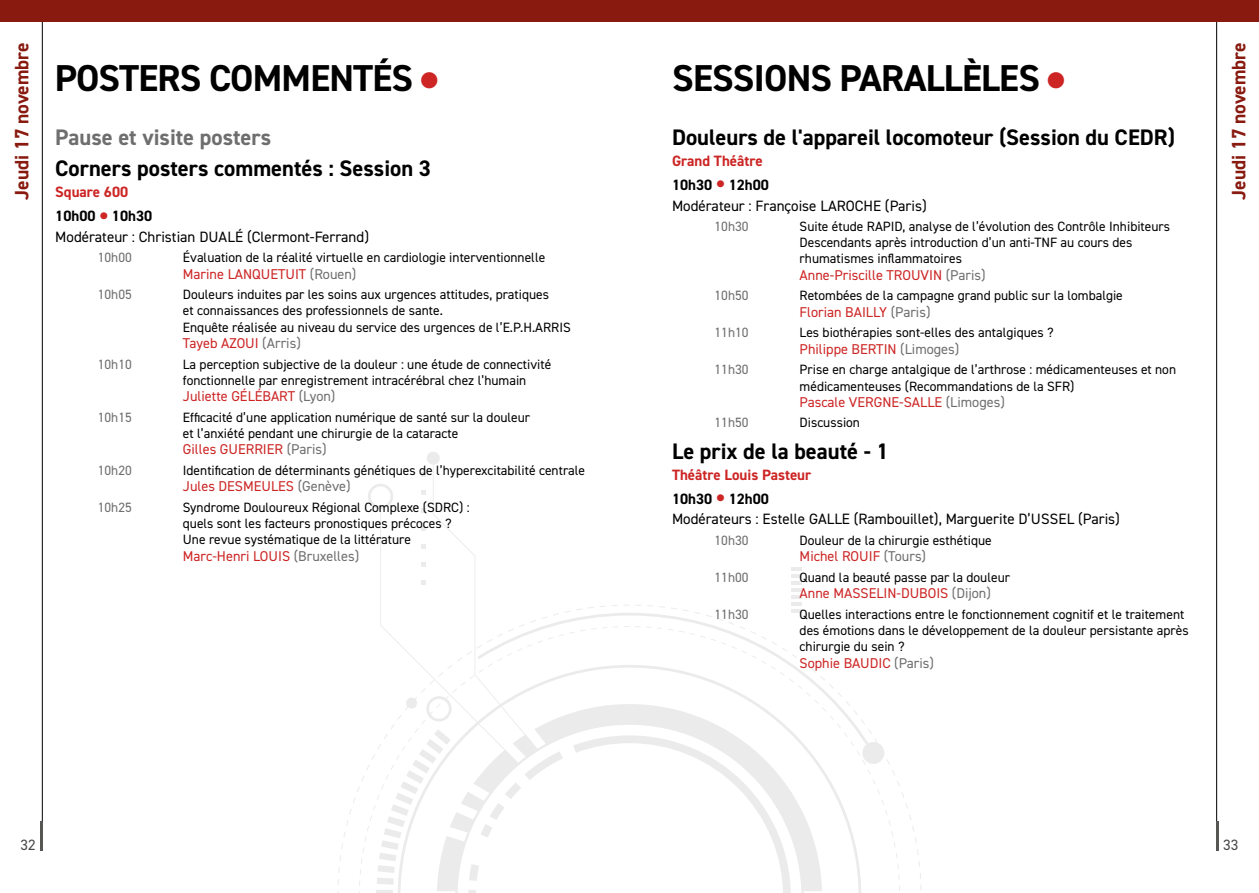
<style>
.page{position:relative;width:1259px;height:893px;background:#fff}
.page>*{position:absolute;margin:0;border:0;box-sizing:border-box;transform-origin:0 0}
.t1{font:700 37.5px "DIN2014";letter-spacing:-.02em;color:#000}
.t2{font:700 22.5px "DIN2014";color:#000}
.t3{font:700 22.5px "DIN2014";color:#6e6e6e}
.t4{font:700 19.5px "DIN2014";color:#881a10}
.t5{font:15px "DIN2014";color:#000}
.t6{font:700 15px/24px "DIN2014";color:#cc2524}
.t7{font:700 15px/24px "DIN2014";color:#000}
.t8{font:15px "DIN2014";color:#484847}
.t9{font:14.25px "DIN2014";color:#cc2524}
.t10{font:13.5px/16.2px "DIN2014";color:#000}
.t11{font:13.5px "DIN2014";color:#6e6e6e}
.s1{color:#cc2524}
.s2{color:#000}
.s3{font-size:30px}
.s4{color:#6e6e6e}
.s5{font-size:30px;color:#cc2524}
</style>
<div class="page">
<hr style="left:1216px;top:0;width:1px;height:850px;background:#000">
<hr style="left:1216px;top:821px;width:3px;height:29px;background:#565655">
<hr style="left:42px;top:0;width:1px;height:850px;background:#000">
<hr style="left:40px;top:821px;width:3px;height:29px;background:#565655">
<div style="left:0;top:0;width:1259px;height:21px;background:#881a10"></div>
<svg style="left:337px;top:605px;width:584px;height:288px"></svg>
<div style="left:427px;top:452px;width:13px;height:13px;background:#ebebeb;border-radius:50%"></div>
<div style="left:862px;top:742px;width:22px;height:22px;background:#ebebeb;border-radius:50%"></div>
<svg style="left:791px;top:567px;width:11px;height:45px"></svg>
<svg style="left:563px;top:704px;width:259px;height:187px"></svg>
<svg style="left:368px;top:465px;width:195px;height:428px"></svg>
<h3 class="t4" style="left:9px;top:200px;width:159px;rotate:-90deg">Jeudi 17 novembre</h3>
<h3 class="t4" style="left:1225px;top:200px;width:159px;rotate:-90deg">Jeudi 17 novembre</h3>
<h1 class="t1" style="left:55px;top:53px;width:385px">POSTERS COMMENTÉS <span class="s1">●</span></h1>
<h1 class="t1" style="left:672px;top:53px;width:394px">SESSIONS PARALLÈLES <span class="s1">●</span></h1>
<h2 class="t2" style="left:672px;top:122px;width:504px">Douleurs de l'appareil locomoteur (Session du CEDR)</h2>
<p class="t6" style="left:672px;top:148px;width:98px">Grand Théâtre<br><span class="s2">10h30</span> <span class="s3">•</span> <span class="s2">12h00</span></p>
<p class="t5" style="left:672px;top:196px;width:256px">Modérateur : Françoise LAROCHE (Paris)</p>
<p class="t11" style="left:714px;top:218px;width:36px">10h30</p>
<p class="t10" style="left:799px;top:218px;width:372px">Suite étude RAPID, analyse de l’évolution des Contrôle Inhibiteurs<br>Descendants après introduction d’un anti-TNF au cours des rhumatismes inflammatoires</p>
<p class="t9" style="left:799px;top:266px;width:187px">Anne-Priscille TROUVIN <span class="s4">(Paris)</span></p>
<p class="t11" style="left:714px;top:287px;width:36px">10h50</p>
<p class="t10" style="left:799px;top:287px;width:325px">Retombées de la campagne grand public sur la lombalgie</p>
<p class="t9" style="left:799px;top:303px;width:132px">Florian BAILLY <span class="s4">(Paris)</span></p>
<p class="t11" style="left:714px;top:324px;width:36px">11h10</p>
<p class="t10" style="left:799px;top:324px;width:255px">Les biothérapies sont-elles des antalgiques ?</p>
<p class="t9" style="left:799px;top:340px;width:161px">Philippe BERTIN <span class="s4">(Limoges)</span></p>
<p class="t11" style="left:714px;top:361px;width:36px">11h30</p>
<p class="t10" style="left:799px;top:361px;width:378px">Prise en charge antalgique de l’arthrose : médicamenteuses et non médicamenteuses (Recommandations de la SFR)</p>
<p class="t9" style="left:799px;top:393px;width:207px">Pascale VERGNE-SALLE <span class="s4">(Limoges)</span></p>
<p class="t11" style="left:714px;top:414px;width:36px">11h50</p>
<p class="t10" style="left:799px;top:414px;width:62px">Discussion</p>
<h2 class="t2" style="left:672px;top:436px;width:218px">Le prix de la beauté - 1</h2>
<p class="t6" style="left:672px;top:462px;width:141px">Théâtre Louis Pasteur<br><span class="s2">10h30</span> <span class="s3">•</span> <span class="s2">12h00</span></p>
<p class="t5" style="left:672px;top:510px;width:449px">Modérateurs : Estelle GALLE (Rambouillet), Marguerite D’USSEL (Paris)</p>
<p class="t11" style="left:714px;top:532px;width:36px">10h30</p>
<p class="t10" style="left:799px;top:532px;width:194px">Douleur de la chirurgie esthétique</p>
<p class="t9" style="left:799px;top:547px;width:128px">Michel ROUIF <span class="s4">(Tours)</span></p>
<p class="t11" style="left:714px;top:569px;width:36px">11h00</p>
<p class="t10" style="left:799px;top:569px;width:212px">Quand la beauté passe par la douleur</p>
<p class="t9" style="left:799px;top:584px;width:193px">Anne MASSELIN-DUBOIS <span class="s4">(Dijon)</span></p>
<p class="t11" style="left:714px;top:605px;width:36px">11h30</p>
<p class="t10" style="left:799px;top:606px;width:390px">Quelles interactions entre le fonctionnement cognitif et le traitement des émotions dans le développement de la douleur persistante après chirurgie du sein ?</p>
<p class="t9" style="left:799px;top:654px;width:136px">Sophie BAUDIC <span class="s4">(Paris)</span></p>
<h2 class="t3" style="left:55px;top:122px;width:217px">Pause et visite posters</h2>
<h2 class="t2" style="left:55px;top:154px;width:377px">Corners posters commentés : Session 3</h2>
<p class="t7" style="left:55px;top:180px;width:98px"><span class="s1">Square 600<br></span>10h00 <span class="s5">•</span> 10h30</p>
<p class="t5" style="left:55px;top:227px;width:315px">Modérateur : Christian DUALÉ (Clermont-Ferrand)</p>
<p class="t11" style="left:98px;top:249px;width:36px">10h00</p>
<p class="t10" style="left:183px;top:249px;width:364px">Évaluation de la réalité virtuelle en cardiologie interventionnelle</p>
<p class="t9" style="left:183px;top:265px;width:175px">Marine LANQUETUIT <span class="s4">(Rouen)</span></p>
<p class="t11" style="left:98px;top:286px;width:36px">10h05</p>
<p class="t10" style="left:183px;top:286px;width:389px">Douleurs induites par les soins aux urgences attitudes, pratiques<br>et connaissances des professionnels de sante.<br>Enquête réalisée au niveau du service des urgences de l’E.P.H.ARRIS</p>
<p class="t9" style="left:183px;top:334px;width:119px">Tayeb AZOUI <span class="s4">(Arris)</span></p>
<p class="t11" style="left:98px;top:356px;width:36px">10h10</p>
<p class="t10" style="left:183px;top:356px;width:370px">La perception subjective de la douleur : une étude de connectivité fonctionnelle par enregistrement intracérébral chez l’humain</p>
<p class="t9" style="left:183px;top:387px;width:154px">Juliette GÉLÉBART <span class="s4">(Lyon)</span></p>
<p class="t11" style="left:98px;top:409px;width:36px">10h15</p>
<p class="t10" style="left:183px;top:409px;width:349px">Efficacité d’une application numérique de santé sur la douleur et l’anxiété pendant une chirurgie de la cataracte</p>
<p class="t9" style="left:183px;top:441px;width:145px">Gilles GUERRIER <span class="s4">(Paris)</span></p>
<p class="t11" style="left:98px;top:462px;width:36px">10h20</p>
<p class="t10" style="left:183px;top:462px;width:404px">Identification de déterminants génétiques de l’hyperexcitabilité centrale</p>
<p class="t9" style="left:183px;top:478px;width:169px">Jules DESMEULES <span class="s4">(Genève)</span></p>
<p class="t11" style="left:98px;top:499px;width:36px">10h25</p>
<p class="t10" style="left:183px;top:499px;width:288px">Syndrome Douloureux Régional Complexe (SDRC) : quels sont les facteurs pronostiques précoces ?<br>Une revue systématique de la littérature</p>
<p class="t9" style="left:183px;top:547px;width:178px">Marc-Henri LOUIS <span class="s4">(Bruxelles)</span></p>
<p class="t8" style="left:21px;top:836px;width:16px">32</p>
<p class="t8" style="left:1223px;top:836px;width:16px">33</p>
</div>
